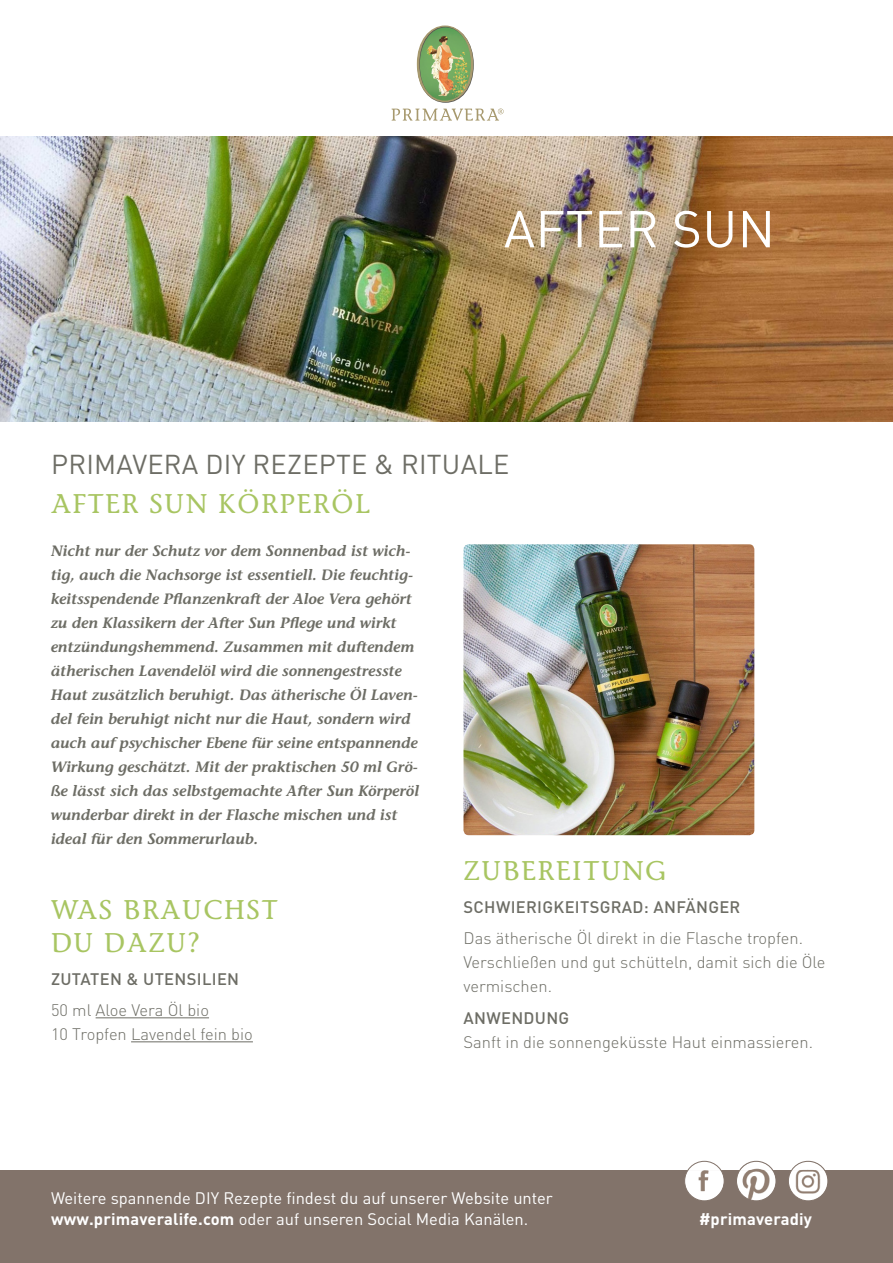
<style>
.page{position:relative;width:893px;height:1263px;background:#fff}
.page>*{position:absolute;margin:0;border:0;box-sizing:border-box;transform-origin:0 0}
.t1{font:51px "DINOT";letter-spacing:.01em;color:#fff}
.t2{font:27px/33px "Stone Informal";letter-spacing:.06em;color:#a8c562}
.t3{font:27px "DINOT";letter-spacing:.01em;color:#6d6d65}
.t4{font:300 16.5px/24px "DINOT";color:#6d6d65}
.t5{font:16.5px/21px "DINOT";color:#fff}
.t6{font:500 16.5px "DINOT";letter-spacing:.02em;color:#6d6d65}
.t7{font:700 16.5px "DINOT";letter-spacing:.01em;color:#fff}
.t8{font:italic 600 15px/24px "Stone Informal";color:#6d6d65}
.s1{font-weight:700}
</style>
<div class="page">
<img style="left:0;top:136px;width:893px;height:286px">
<hr style="left:96px;top:1017px;width:113px;height:1px;background:#6d6d65">
<hr style="left:131px;top:1041px;width:122px;height:1px;background:#6d6d65">
<img style="left:463px;top:544px;width:291px;height:291px">
<div style="left:0;top:1170px;width:893px;height:93px;background:#82736a"></div>
<svg style="left:391px;top:109px;width:113px;height:12px"></svg>
<img style="left:417px;top:26px;width:57px;height:77px">
<img style="left:740px;top:1161px;width:33px;height:9px">
<img style="left:738px;top:1170px;width:36px;height:29px">
<div style="left:736px;top:1161px;width:40px;height:40px;border:1px solid #82736a;border-radius:50%"></div>
<img style="left:790px;top:1170px;width:36px;height:29px">
<div style="left:788px;top:1161px;width:40px;height:40px;border:1px solid #82736a;border-radius:50%"></div>
<img style="left:688px;top:1161px;width:33px;height:9px">
<img style="left:686px;top:1170px;width:36px;height:29px">
<div style="left:684px;top:1161px;width:40px;height:40px;border:1px solid #82736a;border-radius:50%"></div>
<h1 class="t1" style="left:504px;top:194px;width:273px">AFTER SUN</h1>
<h2 class="t3" style="left:51px;top:445px;width:460px">PRIMAVERA DIY REZEPTE &amp; RITUALE</h2>
<h2 class="t2" style="left:51px;top:486px;width:321px">AFTER SUN KÖRPERÖL</h2>
<p class="t8" style="left:51px;top:539px;width:370px">Nicht nur der Schutz vor dem Sonnenbad ist wich&shy;tig, auch die Nachsorge ist essentiell. Die feuchtig&shy;keitsspendende Pflanzenkraft der Aloe Vera gehört zu den Klassikern der After Sun Pflege und wirkt entzündungshemmend. Zusammen mit duftendem ätherischen Lavendelöl wird die sonnengestresste Haut zusätzlich beruhigt. Das ätherische Öl Laven&shy;del fein beruhigt nicht nur die Haut, sondern wird auch auf psychischer Ebene für seine entspannende Wirkung geschätzt. Mit der praktischen 50 ml Grö&shy;ße lässt sich das selbstgemachte After Sun Körperöl wunderbar direkt in der Flasche mischen und ist ideal für den Sommerurlaub.</p>
<h2 class="t2" style="left:51px;top:893px;width:228px">WAS BRAUCHST<br>DU DAZU?</h2>
<p class="t6" style="left:51px;top:968px;width:190px">ZUTATEN &amp; UTENSILIEN</p>
<p class="t4" style="left:51px;top:997px;width:203px">50 ml Aloe Vera Öl bio<br>10 Tropfen Lavendel fein bio</p>
<h2 class="t2" style="left:463px;top:854px;width:204px">ZUBEREITUNG</h2>
<p class="t6" style="left:463px;top:896px;width:278px">SCHWIERIGKEITSGRAD: ANFÄNGER</p>
<p class="t4" style="left:463px;top:925px;width:364px">Das ätherische Öl direkt in die Flasche tropfen.<br>Verschließen und gut schütteln, damit sich die Öle vermischen.</p>
<p class="t6" style="left:463px;top:1006px;width:107px">ANWENDUNG</p>
<p class="t4" style="left:463px;top:1029px;width:351px">Sanft in die sonnengeküsste Haut einmassieren.</p>
<p class="t5" style="left:51px;top:1187px;width:503px">Weitere spannende DIY Rezepte findest du auf unserer Website unter <span class="s1">www.primaveralife.com</span> oder auf unseren Social Media Kanälen.</p>
<p class="t7" style="left:699px;top:1208px;width:115px">#primaveradiy</p>
</div>
